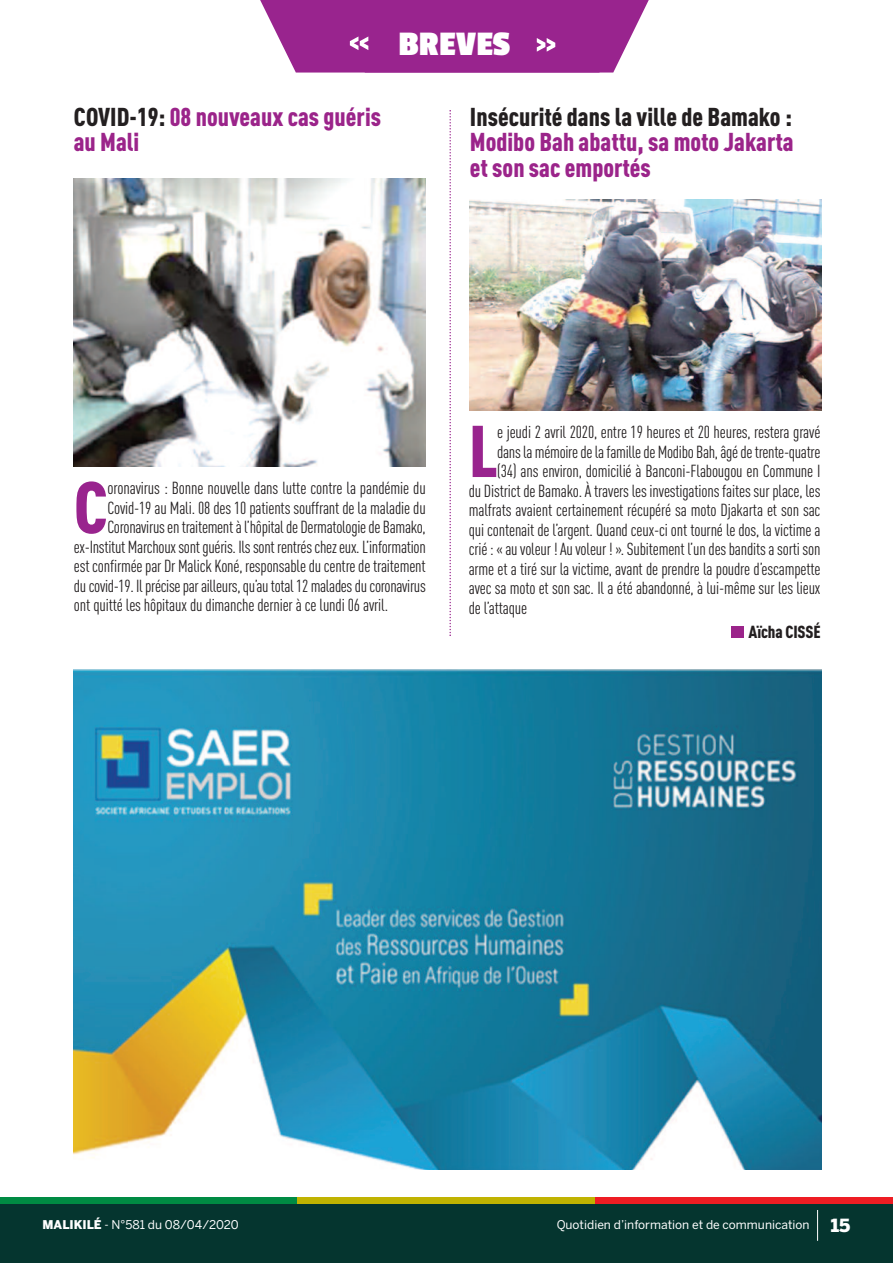
<style>
.page{position:relative;width:893px;height:1263px;background:#fff}
.page>*{position:absolute;margin:0;border:0;box-sizing:border-box;transform-origin:0 0}
.t1{font:900 condensed 72px "DIN Pro";color:#99248e}
.t2{font:700 36px "Passion One";color:#fff}
.t3{font:900 condensed 25.5px/25.5px "DIN Pro";color:#9b248a}
.t4{font:900 condensed 25.5px "DIN Pro";color:#231f20}
.t5{font:condensed 17.25px "DIN Pro";letter-spacing:-.01em;color:#231f20}
.t6{font:900 condensed 17.25px "DIN Pro";letter-spacing:-.01em;color:#231f20}
.t7{font:12px "Benton Sans";color:#fff}
.s1{color:#231f20}
.s2{font-weight:900}
.s3{font-weight:900;font-size:18px}
</style>
<div class="page">
<div style="left:0;top:1203px;width:893px;height:60px;background:#05352f"></div>
<div style="left:0;top:1197px;width:298px;height:6px;background:#008b43"></div>
<div style="left:298px;top:1197px;width:297px;height:6px;background:#c0b301"></div>
<div style="left:595px;top:1197px;width:297px;height:6px;background:#ee1d23"></div>
<hr style="left:817px;top:1210px;width:1px;height:31px;background:#fff">
<svg style="left:260px;top:0;width:389px;height:73px"></svg>
<img style="left:74px;top:178px;width:351px;height:289px">
<div style="left:731px;top:626px;width:12px;height:11px;background:#9b248a"></div>
<img style="left:470px;top:200px;width:351px;height:211px">
<svg style="left:449px;top:110px;width:2px;height:526px"></svg>
<img style="left:74px;top:669px;width:747px;height:500px">
<h2 class="t2" style="left:399px;top:25px;width:113px">BREVES</h2>
<h3 class="t3" style="left:74px;top:106px;width:309px"><span class="s1">COVID-19:</span> 08 nouveaux cas guéris au Mali</h3>
<h3 class="t4" style="left:470px;top:107px;width:324px">Insécurité dans la ville de Bamako :</h3>
<h3 class="t3" style="left:470px;top:131px;width:325px">Modibo Bah abattu, sa moto Jakarta et son sac emportés</h3>
<h1 class="t1" style="left:74px;top:482px;width:36px">C</h1>
<p class="t5" style="left:107px;top:482px;width:320px">oronavirus : Bonne nouvelle dans lutte contre la pandémie du</p>
<p class="t5" style="left:107px;top:501px;width:320px">Covid-19 au Mali. 08 des 10 patients souffrant de la maladie du</p>
<p class="t5" style="left:107px;top:521px;width:320px">Coronavirusentraitementàl’hôpitalde Dermatologiede Bamako,</p>
<p class="t5" style="left:74px;top:540px;width:353px">ex-InstitutMarchouxsontguéris. Ilssont rentréschezeux.L’information</p>
<p class="t5" style="left:74px;top:560px;width:353px">est confirmée par Dr Malick Koné, responsable du centre de traitement</p>
<p class="t5" style="left:74px;top:579px;width:353px">ducovid-19. Ilpréciseparailleurs,qu’autotal12maladesducoronavirus</p>
<p class="t5" style="left:74px;top:599px;width:316px">ont quitté les hôpitaux du dimanche dernier à ce lundi 06 avril.</p>
<h1 class="t1" style="left:469px;top:426px;width:31px">L</h1>
<p class="t5" style="left:497px;top:426px;width:325px">e jeudi 2 avril 2020, entre 19 heures et 20 heures, restera gravé</p>
<p class="t5" style="left:497px;top:445px;width:325px">danslamémoiredelafamilledeModibo Bah,âgédetrente-quatre</p>
<p class="t5" style="left:497px;top:465px;width:325px">(34) ans environ, domicilié à Banconi-Flabougou en Commune I</p>
<p class="t5" style="left:469px;top:484px;width:353px">du District de Bamako. À travers les investigations faites sur place, les</p>
<p class="t5" style="left:469px;top:504px;width:353px">malfrats avaient certainement récupéré sa moto Djakarta et son sac</p>
<p class="t5" style="left:469px;top:523px;width:353px">qui contenait de l’argent. Quand ceux-ci ont tourné le dos, la victime a</p>
<p class="t5" style="left:469px;top:543px;width:353px">crié : « au voleur ! Au voleur ! ». Subitement l’un des bandits a sorti son</p>
<p class="t5" style="left:469px;top:562px;width:353px">arme et a tiré sur la victime, avant de prendre la poudre d’escampette</p>
<p class="t5" style="left:469px;top:582px;width:353px">avec sa moto et son sac. Il a été abandonné, à lui-même sur les lieux</p>
<p class="t5" style="left:469px;top:601px;width:60px">de l’attaque</p>
<p class="t6" style="left:749px;top:625px;width:73px">Aïcha CISSÉ</p>
<p class="t7" style="left:43px;top:1218px;width:198px"><span class="s2">MALIKILÉ</span> - N°581 du 08/04/2020</p>
<p class="t7" style="left:557px;top:1218px;width:295px">Quotidien d’information et de communication <span class="s3">15</span></p>
</div>
